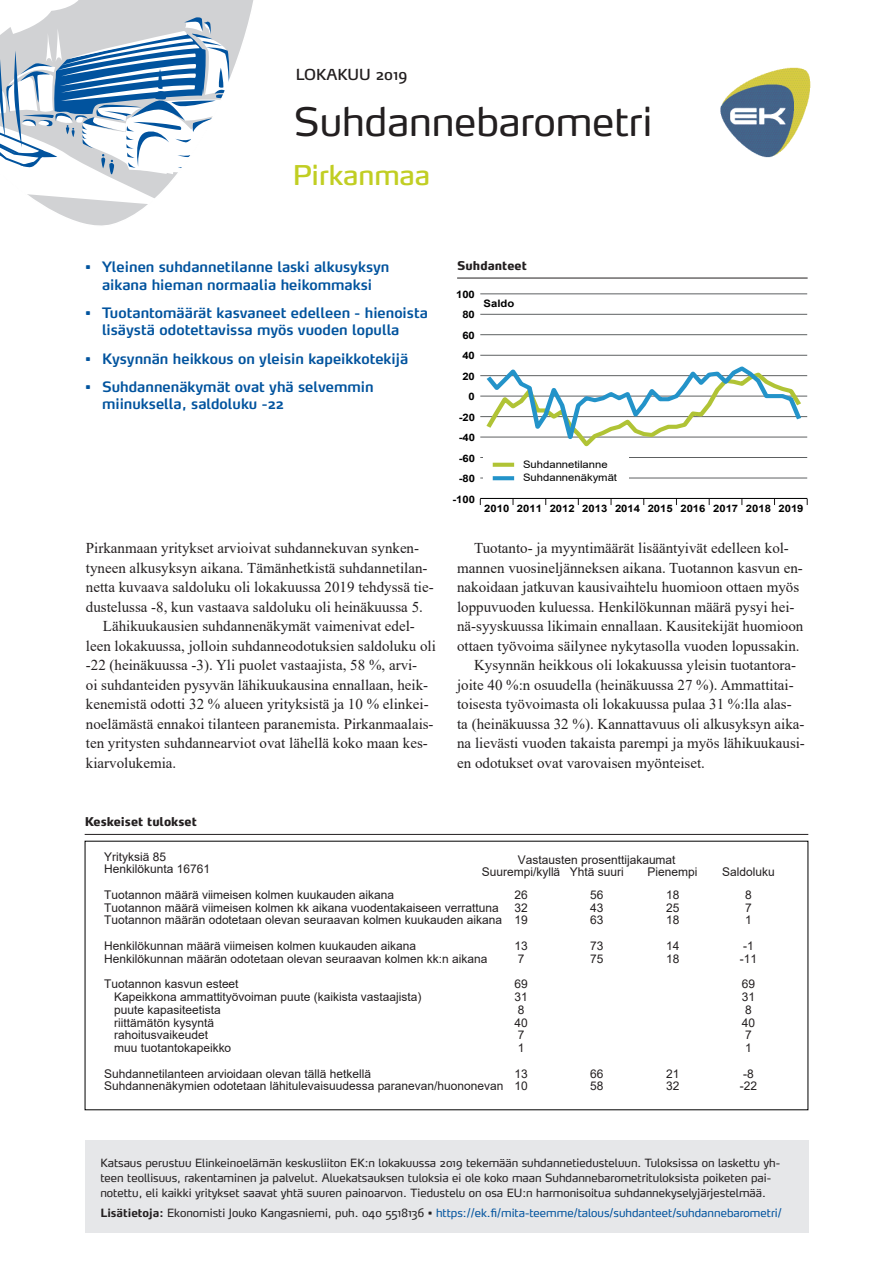
<style>
.page{position:relative;width:893px;height:1263px;background:#fff}
.page>*{position:absolute;margin:0;border:0;box-sizing:border-box;transform-origin:0 0}
.t1{font:39px "Max";color:#231f20}
.OTS_-_lääni{font:27px "Max";color:#c1ce23}
.Leipä_2_sisennys{font:15px/19.5px "Times New Roman";color:#231f20}
.Leipä{font:15px/19.5px "Times New Roman";color:#231f20}
.t2{font:15px "Max";color:#231f20}
.Ingressi_bullet{font:600 14.25px/17px "Max";color:#01539e}
.t3{font:12px/12px "Arial";color:#231f20}
.Kuvateksti_viiva_all{font:800 12px "Max";color:#231f20}
.t4{font:11.25px/15px "Max";color:#231f20}
.t5{font:11.25px "Max";color:#01539e}
.t6{font:700 10.2px "Arial";color:#000001;scale:1.1 1}
.t7{font:10.2px/13.5px "Arial";color:#000001;scale:1.1 1}
.s1{font-weight:700;color:#231f20}
.s2{color:#231f20}
</style>
<div class="page">
<div style="left:85px;top:1141px;width:723px;height:92px;background:#e6e7e9"></div>
<img style="left:720px;top:67px;width:91px;height:91px">
<svg style="left:0;top:0;width:254px;height:226px"></svg>
<hr style="left:480px;top:478px;width:327px;height:1px;background:#56595a">
<hr style="left:480px;top:457px;width:327px;height:1px;background:#56595a">
<hr style="left:480px;top:437px;width:327px;height:1px;background:#56595a">
<hr style="left:480px;top:416px;width:327px;height:1px;background:#56595a">
<hr style="left:480px;top:396px;width:327px;height:1px;background:#56595a">
<hr style="left:480px;top:375px;width:327px;height:1px;background:#56595a">
<hr style="left:480px;top:355px;width:327px;height:1px;background:#56595a">
<hr style="left:480px;top:334px;width:327px;height:1px;background:#56595a">
<hr style="left:480px;top:314px;width:327px;height:1px;background:#56595a">
<hr style="left:480px;top:294px;width:327px;height:1px;background:#56595a">
<hr style="left:480px;top:498px;width:327px;height:1px;background:#000001">
<svg style="left:482px;top:366px;width:323px;height:81px"></svg>
<div style="left:484px;top:455px;width:145px;height:31px;background:#fff"></div>
<svg style="left:493px;top:463px;width:21px;height:4px"></svg>
<svg style="left:493px;top:476px;width:21px;height:4px"></svg>
<hr style="left:85px;top:834px;width:723px;height:1px;background:#231f20">
<hr style="left:457px;top:278px;width:351px;height:1px;background:#231f20">
<p class="t2" style="left:296px;top:65px;width:113px">LOKAKUU 2019</p>
<h1 class="t1" style="left:294px;top:97px;width:360px">Suhdannebarometri</h1>
<p class="OTS_-_lääni" style="left:293px;top:158px;width:139px">Pirkanmaa</p>
<p class="Ingressi_bullet" style="left:85px;top:258px;width:306px;text-align:center">• Yleinen suhdannetilanne laski alkusyksyn aikana hieman normaalia heikommaksi</p>
<p class="Ingressi_bullet" style="left:102px;top:304px;width:328px;text-indent:-17px">• Tuotantomäärät kasvaneet edelleen - hienoista lisäystä odotettavissa myös vuoden lopulla</p>
<p class="Ingressi_bullet" style="left:85px;top:349px;width:325px">• Kysynnän heikkous on yleisin kapeikkotekijä</p>
<p class="Ingressi_bullet" style="left:102px;top:378px;width:273px;text-indent:-17px">• Suhdannenäkymät ovat yhä selvemmin miinuksella, saldoluku -22</p>
<p class="Leipä" style="left:86px;top:538px;width:349px">Pirkanmaan yritykset arvioivat suhdannekuvan synken&shy;tyneen alkusyksyn aikana. Tämänhetkistä suhdannetilan&shy;netta kuvaava saldoluku oli lokakuussa 2019 tehdyssä tie&shy;dustelussa -8, kun vastaava saldoluku oli heinäkuussa 5.</p>
<p class="Leipä_2_sisennys" style="left:86px;top:616px;width:351px;text-indent:17px">Lähikuukausien suhdannenäkymät vaimenivat edel&shy;leen lokakuussa, jolloin suhdanneodotuksien saldoluku oli -22 (heinäkuussa -3). Yli puolet vastaajista, 58 %, arvi-<br>oi suhdanteiden pysyvän lähikuukausina ennallaan, heik&shy;kenemistä odotti 32 % alueen yrityksistä ja 10 % elinkei&shy;noelämästä ennakoi tilanteen paranemista. Pirkanmaalais&shy;ten yritysten suhdannearviot ovat lähellä koko maan kes&shy;kiarvolukemia.</p>
<p class="Kuvateksti_viiva_all" style="left:457px;top:258px;width:71px">Suhdanteet</p>
<p class="t6" style="left:456px;top:287px;width:19px">100</p>
<p class="t6" style="left:462px;top:308px;width:13px">80</p>
<p class="t6" style="left:462px;top:328px;width:13px">60</p>
<p class="t6" style="left:462px;top:348px;width:13px">40</p>
<p class="t6" style="left:462px;top:369px;width:13px">20</p>
<p class="t6" style="left:469px;top:389px;width:7px">0</p>
<p class="t6" style="left:459px;top:410px;width:16px">-20</p>
<p class="t6" style="left:459px;top:430px;width:16px">-40</p>
<p class="t6" style="left:459px;top:451px;width:16px">-60</p>
<p class="t6" style="left:459px;top:471px;width:16px">-80</p>
<p class="t6" style="left:452px;top:492px;width:22px">-100</p>
<p class="t6" style="left:484px;top:296px;width:29px">Saldo</p>
<p class="t7" style="left:523px;top:457px;width:87px">Suhdannetilanne<br>Suhdannenäkymät</p>
<p class="t6" style="left:484px;top:501px;width:292px">2010 2011 2012 2013 2014 2015 2016 2017 2018 2019</p>
<p class="Leipä_2_sisennys" style="left:457px;top:538px;width:348px;text-align:center">Tuotanto- ja myyntimäärät lisääntyivät edelleen kol&shy;mannen vuosineljänneksen aikana. Tuotannon kasvun en&shy;nakoidaan jatkuvan kausivaihtelu huomioon ottaen myös loppuvuoden kuluessa. Henkilökunnan määrä pysyi hei&shy;nä-syyskuussa likimain ennallaan. Kausitekijät huomioon ottaen työvoima säilynee nykytasolla vuoden lopussakin.</p>
<p class="Leipä_2_sisennys" style="left:457px;top:655px;width:349px;text-indent:17px">Kysynnän heikkous oli lokakuussa yleisin tuotantora&shy;joite 40 %:n osuudella (heinäkuussa 27 %). Ammattitai&shy;toisesta työvoimasta oli lokakuussa pulaa 31 %:lla alas&shy;ta (heinäkuussa 32 %). Kannattavuus oli alkusyksyn aika&shy;na lievästi vuoden takaista parempi ja myös lähikuukausi&shy;en odotukset ovat varovaisen myönteiset.</p>
<p class="Kuvateksti_viiva_all" style="left:85px;top:814px;width:114px">Keskeiset tulokset</p>
<p class="t3" style="left:104px;top:850px;width:63px">Yrityksiä 85</p>
<p class="t3" style="left:482px;top:853px;width:195px;text-indent:36px">Vastausten prosenttijakaumat<br>Suurempi/kyllä Yhtä suuri</p>
<p class="t3" style="left:104px;top:863px;width:107px">Henkilökunta 16761</p>
<p class="t3" style="left:648px;top:865px;width:51px">Pienempi</p>
<p class="t3" style="left:722px;top:865px;width:54px">Saldoluku</p>
<p class="t3" style="left:104px;top:888px;width:291px">Tuotannon määrä viimeisen kolmen kuukauden aikana</p>
<p class="t3" style="left:514px;top:888px;width:15px">26</p>
<p class="t3" style="left:590px;top:888px;width:15px">56</p>
<p class="t3" style="left:666px;top:888px;width:15px">18</p>
<p class="t3" style="left:745px;top:888px;width:8px">8</p>
<p class="t3" style="left:104px;top:901px;width:396px">Tuotannon määrä viimeisen kolmen kk aikana vuodentakaiseen verrattuna</p>
<p class="t3" style="left:514px;top:901px;width:15px">32</p>
<p class="t3" style="left:590px;top:901px;width:15px">43</p>
<p class="t3" style="left:666px;top:901px;width:15px">25</p>
<p class="t3" style="left:745px;top:901px;width:8px">7</p>
<p class="t3" style="left:104px;top:914px;width:425px">Tuotannon määrän odotetaan olevan seuraavan kolmen kuukauden aikana 19</p>
<p class="t3" style="left:590px;top:914px;width:15px">63</p>
<p class="t3" style="left:666px;top:914px;width:15px">18</p>
<p class="t3" style="left:745px;top:914px;width:8px">1</p>
<p class="t3" style="left:104px;top:940px;width:313px">Henkilökunnan määrä viimeisen kolmen kuukauden aikana</p>
<p class="t3" style="left:514px;top:940px;width:15px">13</p>
<p class="t3" style="left:590px;top:940px;width:15px">73</p>
<p class="t3" style="left:666px;top:940px;width:15px">14</p>
<p class="t3" style="left:743px;top:940px;width:12px">-1</p>
<p class="t3" style="left:104px;top:952px;width:385px">Henkilökunnan määrän odotetaan olevan seuraavan kolmen kk:n aikana</p>
<p class="t3" style="left:518px;top:952px;width:8px">7</p>
<p class="t3" style="left:590px;top:952px;width:15px">75</p>
<p class="t3" style="left:666px;top:952px;width:15px">18</p>
<p class="t3" style="left:740px;top:952px;width:19px">-11</p>
<p class="t3" style="left:104px;top:978px;width:136px">Tuotannon kasvun esteet</p>
<p class="t3" style="left:514px;top:978px;width:15px">69</p>
<p class="t3" style="left:742px;top:978px;width:15px">69</p>
<p class="t3" style="left:114px;top:991px;width:309px">Kapeikkona ammattityövoiman puute (kaikista vastaajista)</p>
<p class="t3" style="left:514px;top:991px;width:15px">31</p>
<p class="t3" style="left:742px;top:991px;width:15px">31</p>
<p class="t3" style="left:114px;top:1003px;width:108px">puute kapasiteetista</p>
<p class="t3" style="left:518px;top:1003px;width:8px">8</p>
<p class="t3" style="left:745px;top:1003px;width:8px">8</p>
<p class="t3" style="left:114px;top:1016px;width:101px">riittämätön kysyntä</p>
<p class="t3" style="left:514px;top:1016px;width:15px">40</p>
<p class="t3" style="left:742px;top:1016px;width:15px">40</p>
<p class="t3" style="left:114px;top:1029px;width:95px">rahoitusvaikeudet</p>
<p class="t3" style="left:518px;top:1029px;width:8px">7</p>
<p class="t3" style="left:745px;top:1029px;width:8px">7</p>
<p class="t3" style="left:114px;top:1042px;width:119px">muu tuotantokapeikko</p>
<p class="t3" style="left:518px;top:1042px;width:8px">1</p>
<p class="t3" style="left:745px;top:1042px;width:8px">1</p>
<p class="t3" style="left:104px;top:1067px;width:268px">Suhdannetilanteen arvioidaan olevan tällä hetkellä</p>
<p class="t3" style="left:514px;top:1067px;width:15px">13</p>
<p class="t3" style="left:590px;top:1067px;width:15px">66</p>
<p class="t3" style="left:666px;top:1067px;width:15px">21</p>
<p class="t3" style="left:743px;top:1067px;width:12px">-8</p>
<p class="t3" style="left:104px;top:1080px;width:425px">Suhdannenäkymien odotetaan lähitulevaisuudessa paranevan/huononevan 10</p>
<p class="t3" style="left:590px;top:1080px;width:15px">58</p>
<p class="t3" style="left:666px;top:1080px;width:15px">32</p>
<p class="t3" style="left:740px;top:1080px;width:19px">-22</p>
<p class="t4" style="left:100px;top:1155px;width:681px">Katsaus perustuu Elinkeinoelämän keskusliiton EK:n lokakuussa 2019 tekemään suhdannetiedusteluun. Tuloksissa on laskettu yh&shy;teen teollisuus, rakentaminen ja palvelut. Aluekatsauksen tuloksia ei ole koko maan Suhdannebarometrituloksista poiketen pai&shy;notettu, eli kaikki yritykset saavat yhtä suuren painoarvon. Tiedustelu on osa EU:n harmonisoitua suhdannekyselyjärjestelmää.</p>
<p class="t5" style="left:100px;top:1205px;width:683px"><span class="s1">Lisätietoja:</span> <span class="s2">Ekonomisti Jouko Kangasniemi, puh. 040 5518136 •</span> https://ek.fi/mita-teemme/talous/suhdanteet/suhdannebarometri/</p>
</div>
